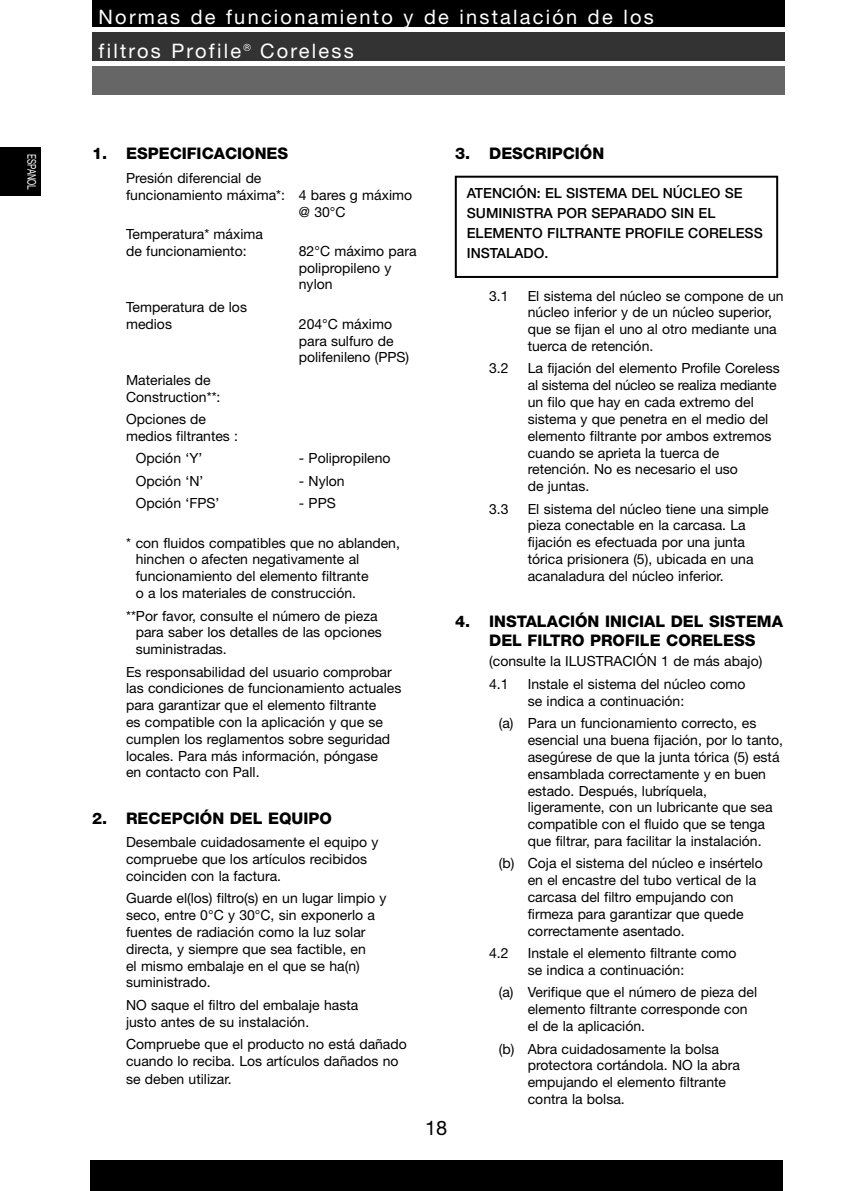
<style>
.page{position:relative;width:851px;height:1191px;background:#fff}
.page>*{position:absolute;margin:0;border:0;box-sizing:border-box;transform-origin:0 0}
.t1{font:20px/34px "Helvetica Neue";letter-spacing:.11em;color:#fff}
.t2{font:20px "Helvetica Neue";color:#000}
.t3{font:800 16px/19.2px "Helvetica Neue";color:#000;text-align:center}
.t4{font:14px/16.8px "Helvetica Neue";color:#000}
.t5{font:500 14px/20px "Helvetica Neue";color:#000}
.t6{font:12px "Helvetica Neue";letter-spacing:-.03em;color:#fff;scale:.67 1}
</style>
<div class="page">
<div style="left:0;top:148px;width:40px;height:48px;background:#000"></div>
<div style="left:454px;top:176px;width:324px;height:102px;border:2px solid #000"></div>
<div style="left:90px;top:1160px;width:692px;height:31px;background:#000"></div>
<div style="left:92px;top:0;width:692px;height:27px;background:#000"></div>
<div style="left:92px;top:32px;width:692px;height:29px;background:#333"></div>
<div style="left:92px;top:66px;width:692px;height:29px;background:#666"></div>
<p class="t6" style="left:36px;top:154px;width:54px;rotate:90deg">ESPANOL</p>
<h1 class="t1" style="left:99px;top:2px;width:556px">Normas de funcionamiento y de instalación de los filtros Profile <sup>®</sup> Coreless</h1>
<p class="t3" style="left:92px;top:146px;width:198px">1. ESPECIFICACIONES</p>
<p class="t4" style="left:126px;top:171px;width:137px">Presión diferencial de</p>
<p class="t4" style="left:126px;top:188px;width:287px">funcionamiento máxima*: 4 bares g máximo</p>
<p class="t4" style="left:299px;top:204px;width:48px">@ 30°C</p>
<p class="t4" style="left:126px;top:227px;width:138px">Temperatura* máxima de funcionamiento:</p>
<p class="t4" style="left:299px;top:244px;width:119px">82°C máximo para polipropileno y nylon</p>
<p class="t4" style="left:126px;top:300px;width:122px">Temperatura de los medios</p>
<p class="t4" style="left:299px;top:317px;width:112px">204°C máximo para sulfuro de polifenileno (PPS)</p>
<p class="t4" style="left:126px;top:373px;width:96px">Materiales de<br>Construction**:</p>
<p class="t4" style="left:126px;top:412px;width:113px">Opciones de medios filtrantes :</p>
<p class="t4" style="left:136px;top:451px;width:68px">Opción ‘Y’</p>
<p class="t4" style="left:299px;top:451px;width:93px">- Polipropileno</p>
<p class="t4" style="left:136px;top:474px;width:69px">Opción ‘N’</p>
<p class="t4" style="left:299px;top:474px;width:47px">- Nylon</p>
<p class="t4" style="left:136px;top:496px;width:85px">Opción ‘FPS’</p>
<p class="t4" style="left:299px;top:496px;width:38px">- PPS</p>
<p class="t4" style="left:136px;top:535px;width:266px;text-indent:-10px">* con fluidos compatibles que no ablanden, hinchen o afecten negativamente al funcionamiento del elemento filtrante<br>o a los materiales de construcción.</p>
<p class="t4" style="left:136px;top:608px;width:247px;text-indent:-10px">**Por favor, consulte el número de pieza para saber los detalles de las opciones suministradas.</p>
<p class="t4" style="left:126px;top:664px;width:277px">Es responsabilidad del usuario comprobar las condiciones de funcionamiento actuales para garantizar que el elemento filtrante<br>es compatible con la aplicación y que se cumplen los reglamentos sobre seguridad locales. Para más información, póngase<br>en contacto con Pall.</p>
<p class="t3" style="left:92px;top:810px;width:241px">2. RECEPCIÓN DEL EQUIPO</p>
<p class="t4" style="left:126px;top:835px;width:254px">Desembale cuidadosamente el equipo y compruebe que los artículos recibidos coinciden con la factura.</p>
<p class="t4" style="left:126px;top:891px;width:262px">Guarde el(los) filtro(s) en un lugar limpio y seco, entre 0°C y 30°C, sin exponerlo a fuentes de radiación como la luz solar directa, y siempre que sea factible, en<br>el mismo embalaje en el que se ha(n) suministrado.</p>
<p class="t4" style="left:126px;top:997px;width:234px">NO saque el filtro del embalaje hasta justo antes de su instalación.</p>
<p class="t4" style="left:126px;top:1037px;width:282px">Compruebe que el producto no está dañado cuando lo reciba. Los artículos dañados no</p>
<p class="t4" style="left:126px;top:1072px;width:107px">se deben utilizar.</p>
<p class="t3" style="left:455px;top:146px;width:150px">3. DESCRIPCIÓN</p>
<p class="t5" style="left:466px;top:184px;width:297px">ATENCIÓN: EL SISTEMA DEL NÚCLEO SE<br>SUMINISTRA POR SEPARADO SIN EL<br>ELEMENTO FILTRANTE PROFILE CORELESS<br>INSTALADO.</p>
<h1 class="t2" style="left:425px;top:1121px;width:24px">18</h1>
<p class="t4" style="left:489px;top:288px;width:21px">3.1</p>
<p class="t4" style="left:527px;top:288px;width:257px">El sistema del núcleo se compone de un núcleo inferior y de un núcleo superior, que se fijan el uno al otro mediante una tuerca de retención.</p>
<p class="t4" style="left:489px;top:361px;width:21px">3.2</p>
<p class="t4" style="left:527px;top:361px;width:253px">La fijación del elemento Profile Coreless al sistema del núcleo se realiza mediante un filo que hay en cada extremo del sistema y que penetra en el medio del elemento filtrante por ambos extremos cuando se aprieta la tuerca de retención. No es necesario el uso<br>de juntas.</p>
<p class="t4" style="left:489px;top:501px;width:21px">3.3</p>
<p class="t4" style="left:527px;top:501px;width:242px">El sistema del núcleo tiene una simple pieza conectable en la carcasa. La fijación es efectuada por una junta tórica prisionera (5), ubicada en una acanaladura del núcleo inferior.</p>
<p class="t3" style="left:455px;top:613px;width:329px">4. INSTALACIÓN INICIAL DEL SISTEMA<br>DEL FILTRO PROFILE CORELESS</p>
<p class="t4" style="left:489px;top:650px;width:274px;line-height:23.4px">(consulte la ILUSTRACIÓN 1 de más abajo)<br>4.1</p>
<p class="t4" style="left:527px;top:677px;width:219px">Instale el sistema del núcleo como se indica a continuación:</p>
<p class="t4" style="left:527px;top:716px;width:257px;text-indent:-29px">(a) Para un funcionamiento correcto, es esencial una buena fijación, por lo tanto, asegúrese de que la junta tórica (5) está ensamblada correctamente y en buen estado. Después, lubríquela, ligeramente, con un lubricante que sea compatible con el fluido que se tenga que filtrar, para facilitar la instalación.</p>
<p class="t4" style="left:527px;top:856px;width:236px;text-indent:-29px">(b) Coja el sistema del núcleo e insértelo en el encastre del tubo vertical de la carcasa del filtro empujando con firmeza para garantizar que quede correctamente asentado.</p>
<p class="t4" style="left:489px;top:946px;width:21px">4.2</p>
<p class="t4" style="left:527px;top:946px;width:210px">Instale el elemento filtrante como se indica a continuación:</p>
<p class="t4" style="left:527px;top:985px;width:231px;text-indent:-29px">(a) Verifique que el número de pieza del elemento filtrante corresponde con el de la aplicación.</p>
<p class="t4" style="left:527px;top:1041px;width:214px;text-indent:-29px">(b) Abra cuidadosamente la bolsa protectora cortándola. NO la abra empujando el elemento filtrante contra la bolsa.</p>
</div>
